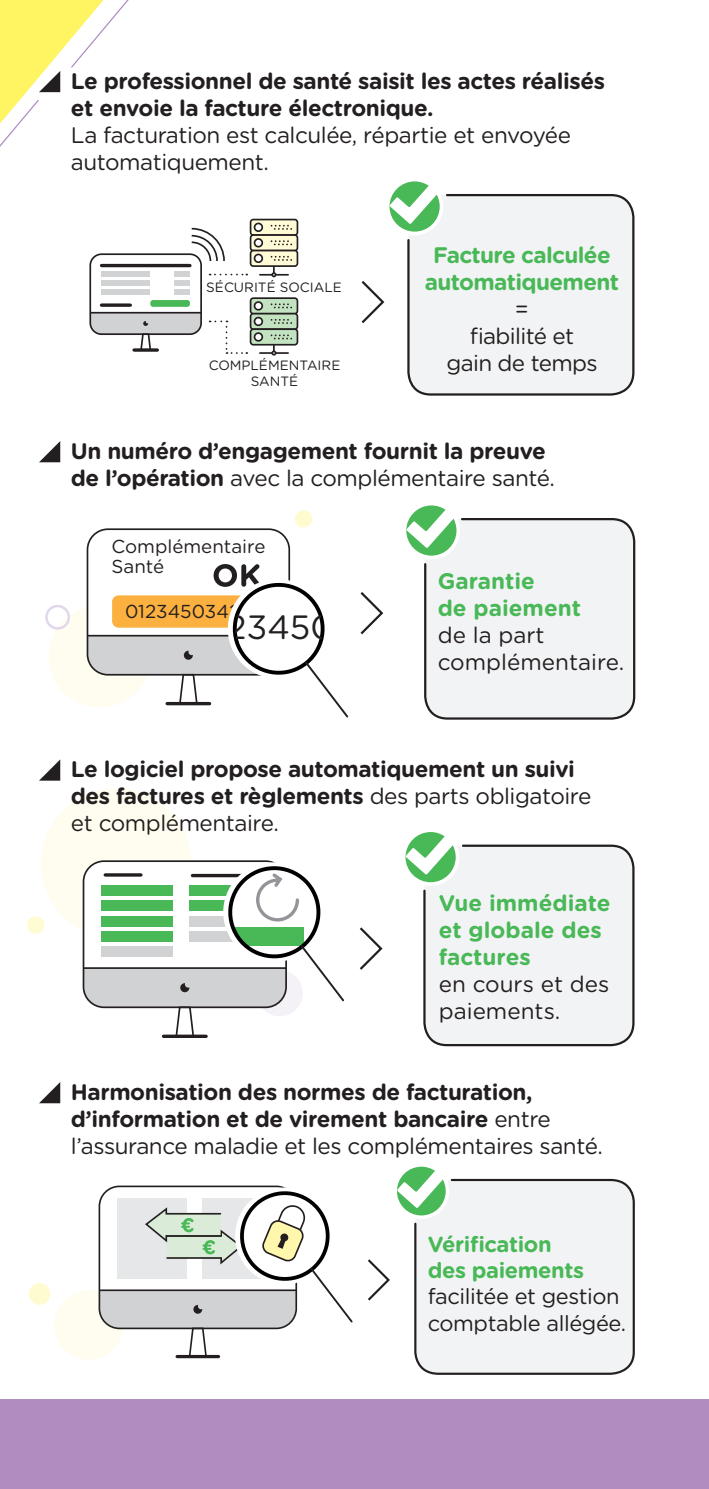
<style>
.page{position:relative;width:709px;height:1489px;background:#fff}
.page>*{position:absolute;margin:0;border:0;box-sizing:border-box;transform-origin:0 0}
.t1{font:33.75px "Gotham Rounded";color:#231f20}
.t2{font:700 22.5px/27px "Gotham Rounded";letter-spacing:-.02em;color:#231f20}
.t3{font:22.5px/27px "Gotham Rounded";letter-spacing:-.02em;color:#231f20;text-align:center}
.t4{font:700 22.5px/27px "Gotham Rounded";color:#49b857}
.t5{font:22.5px/27px "Gotham Rounded";color:#231f20}
.t6{font:700 22.5px/27px "Gotham Rounded";letter-spacing:-.03em;color:#49b857;text-align:center}
.t7{font:21.75px/26.2px "Gotham Rounded";letter-spacing:-.02em;color:#231f20}
.t8{font:700 21.75px/26.2px "Gotham Rounded";letter-spacing:-.02em;color:#49b857}
.t9{font:18.75px/20.5px "Gotham Rounded";color:#231f20}
.t10{font:13.5px/16.2px "Gotham Rounded";color:#231f20;text-align:center}
.s1{font-weight:400}
</style>
<div class="page">
<div style="left:0;top:1398px;width:709px;height:90px;background:#b08dc0"></div>
<div style="left:456px;top:194px;width:179px;height:202px;background:#f2f3f4"></div>
<div style="left:41px;top:788px;width:150px;height:150px;background:#fffdef;border-radius:50%"></div>
<div style="left:27px;top:916px;width:17px;height:17px;background:#fffbd3;border-radius:50%"></div>
<svg style="left:83px;top:860px;width:261px;height:178px"></svg>
<svg style="left:359px;top:927px;width:24px;height:43px"></svg>
<svg style="left:405px;top:832px;width:40px;height:49px"></svg>
<svg style="left:422px;top:843px;width:213px;height:204px"></svg>
<div style="left:54px;top:1290px;width:69px;height:69px;background:#fffdef;border-radius:50%"></div>
<div style="left:29px;top:1282px;width:21px;height:22px;background:#fffbd1;border-radius:50%"></div>
<svg style="left:99px;top:1185px;width:254px;height:173px"></svg>
<svg style="left:368px;top:1259px;width:22px;height:42px"></svg>
<svg style="left:397px;top:1166px;width:38px;height:48px"></svg>
<svg style="left:413px;top:1177px;width:222px;height:198px"></svg>
<div style="left:441px;top:518px;width:195px;height:202px;background:#f2f3f4"></div>
<svg style="left:0;top:0;width:456px;height:719px"></svg>
<svg style="left:39px;top:759px;width:21px;height:21px"></svg>
<svg style="left:39px;top:1082px;width:21px;height:21px"></svg>
<p class="t2" style="left:71px;top:66px;width:535px">Le professionnel de santé saisit les actes réalisés et envoie la facture électronique.</p>
<p class="t3" style="left:71px;top:120px;width:501px;text-align:left">La facturation est calculée, répartie et envoyée automatiquement.</p>
<p class="t10" style="left:206px;top:278px;width:137px">SÉCURITÉ SOCIALE</p>
<p class="t10" style="left:209px;top:356px;width:133px">COMPLÉMENTAIRE<br>SANTÉ</p>
<p class="t6" style="left:425px;top:240px;width:196px">Facture calculée automatiquement</p>
<p class="t3" style="left:446px;top:294px;width:153px">=<br>fiabilité et gain de temps</p>
<p class="t2" style="left:71px;top:436px;width:485px">Un numéro d’engagement fournit la preuve de l’opération <span class="s1">avec la complémentaire santé.</span></p>
<p class="t9" style="left:111px;top:535px;width:156px">Complémentaire<br>Santé</p>
<p class="t9" style="left:125px;top:600px;width:128px">01234503425</p>
<h1 class="t1" style="left:191px;top:604px;width:229px">01234503425</h1>
<p class="t4" style="left:438px;top:567px;width:145px">Garantie<br>de paiement</p>
<p class="t5" style="left:438px;top:621px;width:188px">de la part complémentaire.</p>
<p class="t2" style="left:71px;top:755px;width:522px">Le logiciel propose automatiquement un suivi des factures et règlements <span class="s1">des parts obligatoire et complémentaire.</span></p>
<p class="t4" style="left:439px;top:888px;width:173px">Vue immédiate et globale des factures</p>
<p class="t5" style="left:439px;top:969px;width:172px">en cours et des paiements.</p>
<p class="t2" style="left:71px;top:1077px;width:533px">Harmonisation des normes de facturation, d’information et de virement bancaire <span class="s1">entre l’assurance maladie et les complémentaires santé.</span></p>
<p class="t8" style="left:428px;top:1229px;width:158px">Vérification des paiements</p>
<p class="t7" style="left:428px;top:1282px;width:200px">facilitée et gestion comptable allégée.</p>
</div>
